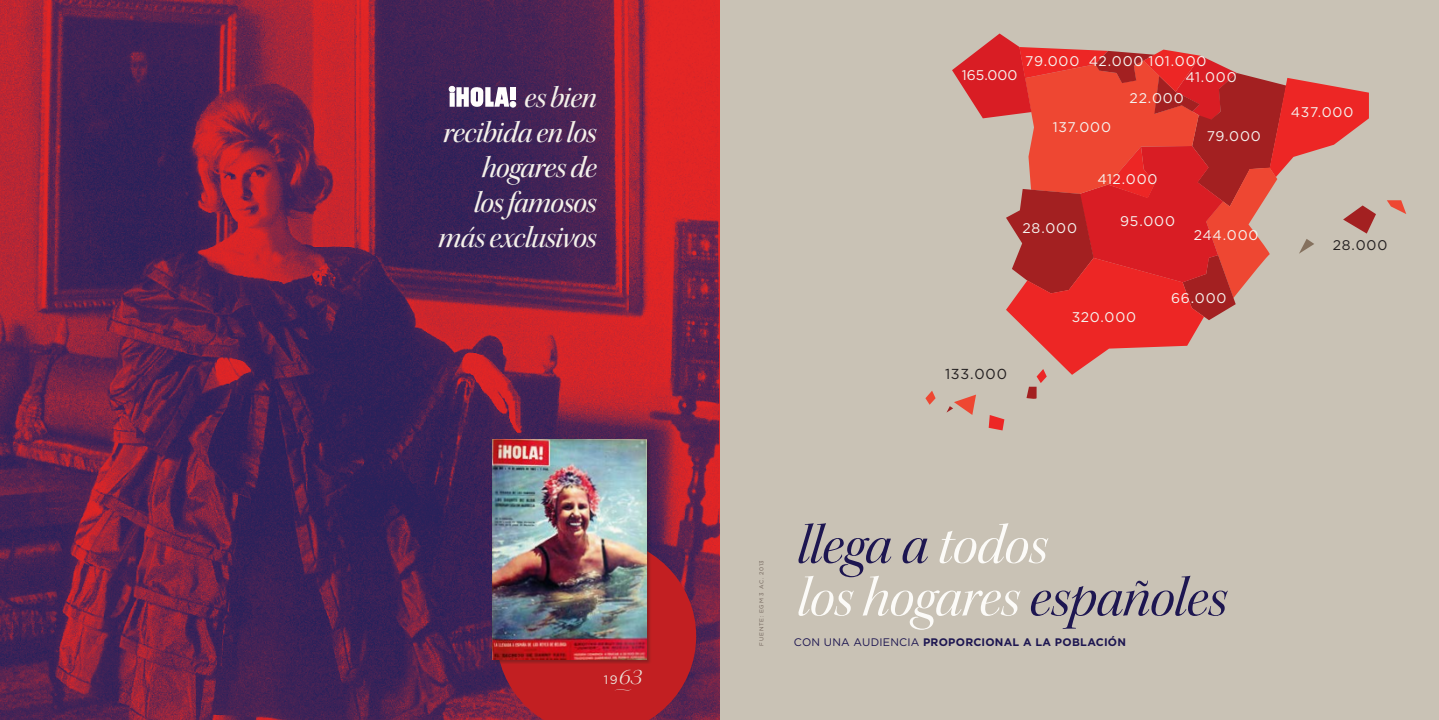
<style>
.page{position:relative;width:1439px;height:720px;background:#fff}
.page>*{position:absolute;margin:0;border:0;box-sizing:border-box;transform-origin:0 0}
.t1{font:56.88px "Kepler Std It Disp";letter-spacing:-.01em;color:#fcfbf8}
.t2{font:56.88px "Kepler Std It Disp";letter-spacing:-.01em;color:#1d1651}
.t3{font:30.62px/35px "Kepler Std Medium It Disp";letter-spacing:-.02em;color:#f4f0e9;text-align:right}
.t4{font:14.44px "Gotham";letter-spacing:.055em;color:#231f20}
.t5{font:14px "Gotham";letter-spacing:.06em;color:#f6f4f0}
.t6{font:14px "Gotham";color:#231f20}
.t7{font:12.25px "Gotham";color:#ece5dc}
.t8{font:700 10.94px "Gotham";letter-spacing:.025em;color:#1d1651}
.t9{font:5.69px "Gotham";letter-spacing:.125em;color:#6f6259}
.s1{font-family:"Kepler Std Light Ext It Disp";font-size:21.88px}
.s2{color:#fcfbf8}
.s3{color:#1d1651}
.s4{font-weight:400}
</style>
<div class="page">
<div style="left:719px;top:0;width:720px;height:719px;background:#c9c2b5"></div>
<img style="left:0;top:0;width:719px;height:719px">
<svg style="left:496px;top:537px;width:200px;height:182px;background:#ab202c"></svg>
<svg style="left:449px;top:86px;width:67px;height:21px"></svg>
<div style="left:449px;top:93px;width:6px;height:14px;background:#fffefd"></div>
<svg style="left:925px;top:391px;width:10px;height:13px"></svg>
<svg style="left:1387px;top:200px;width:19px;height:14px"></svg>
<svg style="left:946px;top:33px;width:430px;height:397px"></svg>
<div style="left:493px;top:439px;width:159px;height:225px;background:#231f20;opacity:.35"></div>
<img style="left:493px;top:439px;width:153px;height:219px">
<p class="t3" style="left:524px;top:81px;width:74px">es bien</p>
<p class="t3" style="left:443px;top:116px;width:155px">recibida en los hogares de</p>
<p class="t3" style="left:474px;top:186px;width:124px">los famosos</p>
<p class="t3" style="left:438px;top:221px;width:160px">más exclusivos</p>
<p class="t7" style="left:604px;top:673px;width:40px">19<span class="s1">63</span></p>
<p class="t5" style="left:962px;top:67px;width:57px">165.000</p>
<p class="t5" style="left:1025px;top:53px;width:56px">79.000</p>
<p class="t5" style="left:1089px;top:53px;width:119px">42.000 101.000</p>
<p class="t5" style="left:1185px;top:69px;width:53px">41.000</p>
<p class="t5" style="left:1129px;top:91px;width:56px">22.000</p>
<p class="t5" style="left:1206px;top:129px;width:56px">79.000</p>
<p class="t5" style="left:1053px;top:120px;width:60px">137.000</p>
<p class="t5" style="left:1097px;top:171px;width:62px">412.000</p>
<p class="t5" style="left:1022px;top:220px;width:56px">28.000</p>
<p class="t5" style="left:1120px;top:213px;width:56px">95.000</p>
<p class="t5" style="left:1193px;top:227px;width:66px">244.000</p>
<p class="t5" style="left:1171px;top:290px;width:57px">66.000</p>
<p class="t4" style="left:945px;top:366px;width:63px">133.000</p>
<p class="t5" style="left:1072px;top:309px;width:66px">320.000</p>
<p class="t5" style="left:1291px;top:104px;width:64px">437.000</p>
<p class="t6" style="left:1332px;top:237px;width:56px">28.000</p>
<p class="t9" style="left:758px;top:645px;width:87px;rotate:-90deg">FUENTE: EGM 3 AC. 2013</p>
<p class="t2" style="left:797px;top:512px;width:252px">llega a <span class="s2">todos</span></p>
<p class="t1" style="left:797px;top:564px;width:431px">los hogares <span class="s3">españoles</span></p>
<p class="t8" style="left:794px;top:635px;width:334px"><span class="s4">CON UNA AUDIENCIA</span> PROPORCIONAL A LA POBLACIÓN</p>
</div>
